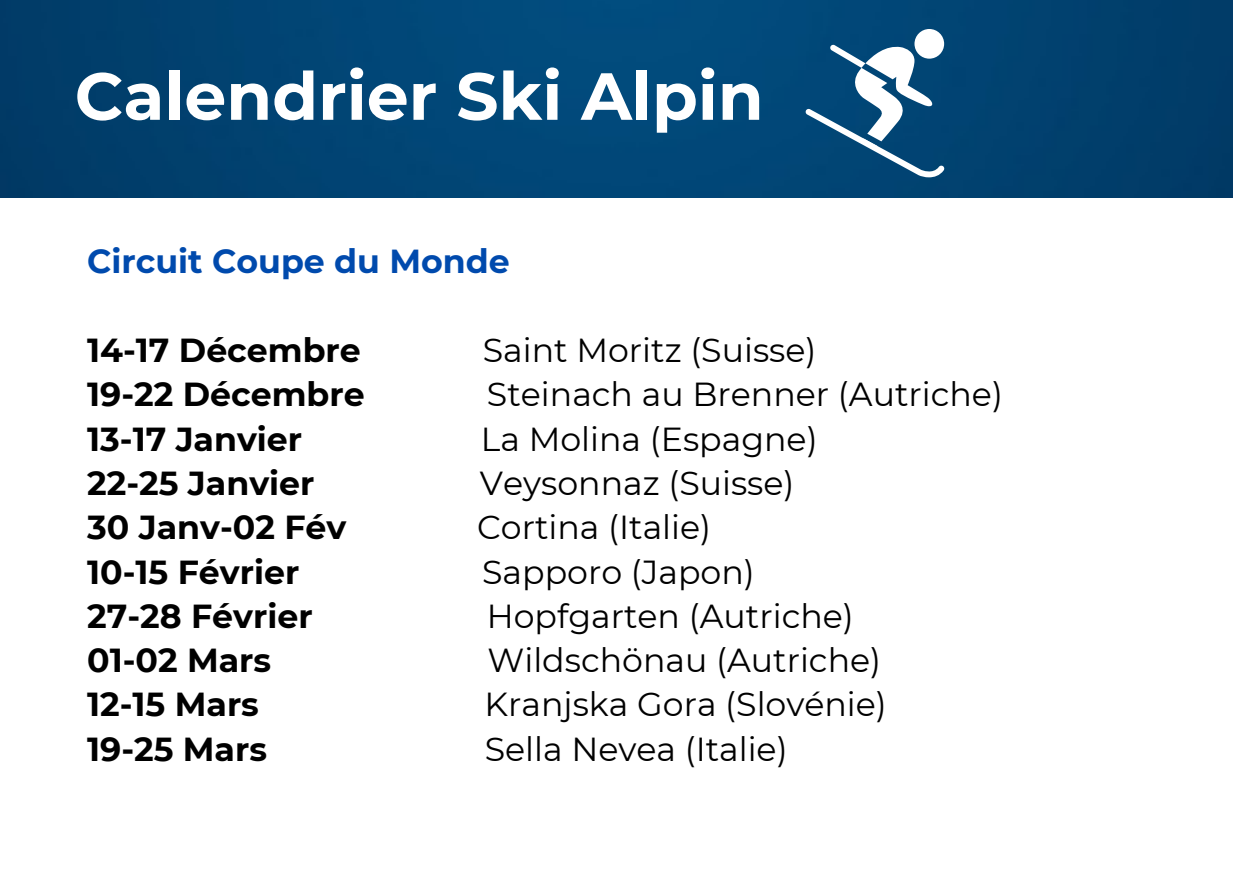
<style>
.page{position:relative;width:1233px;height:894px;background:#fff}
.page>*{position:absolute;margin:0;border:0;box-sizing:border-box;transform-origin:0 0}
.t1{font:700 66.45px "Montserrat";color:#fff}
.t2{font:33.15px "Montserrat";color:#000}
.t3{font:700 33.15px "Montserrat";color:#000}
.t4{font:700 33.15px "Montserrat";color:#004aad}
</style>
<div class="page">
<img style="left:0;top:0;width:1233px;height:197px">
<div style="left:915px;top:29px;width:29px;height:30px;background:#fff;border-radius:50%"></div>
<svg style="left:805px;top:44px;width:140px;height:133px"></svg>
<p class="t1" style="left:75px;top:55px;width:691px">Calendrier Ski Alpin</p>
<p class="t4" style="left:87px;top:241px;width:424px">Circuit Coupe du Monde</p>
<p class="t3" style="left:87px;top:330px;width:275px">14-17 Décembre</p>
<p class="t2" style="left:483px;top:330px;width:335px">Saint Moritz (Suisse)</p>
<p class="t3" style="left:87px;top:374px;width:279px">19-22 Décembre</p>
<p class="t2" style="left:487px;top:374px;width:517px">Steinach au Brenner (Autriche)</p>
<p class="t3" style="left:87px;top:418px;width:217px">13-17 Janvier</p>
<p class="t2" style="left:481px;top:418px;width:338px">La Molina (Espagne)</p>
<p class="t3" style="left:87px;top:462px;width:229px">22-25 Janvier</p>
<p class="t2" style="left:480px;top:462px;width:316px">Veysonnaz (Suisse)</p>
<p class="t3" style="left:87px;top:507px;width:261px">30 Janv-02 Fév</p>
<p class="t2" style="left:477px;top:507px;width:236px">Cortina (Italie)</p>
<p class="t3" style="left:87px;top:551px;width:214px">10-15 Février</p>
<p class="t2" style="left:482px;top:551px;width:274px">Sapporo (Japon)</p>
<p class="t3" style="left:87px;top:595px;width:227px">27-28 Février</p>
<p class="t2" style="left:487px;top:595px;width:369px">Hopfgarten (Autriche)</p>
<p class="t3" style="left:87px;top:640px;width:186px">01-02 Mars</p>
<p class="t2" style="left:488px;top:640px;width:395px">Wildschönau (Autriche)</p>
<p class="t3" style="left:87px;top:684px;width:173px">12-15 Mars</p>
<p class="t2" style="left:485px;top:684px;width:404px">Kranjska Gora (Slovénie)</p>
<p class="t3" style="left:87px;top:728px;width:181px">19-25 Mars</p>
<p class="t2" style="left:485px;top:728px;width:304px">Sella Nevea (Italie)</p>
</div>
